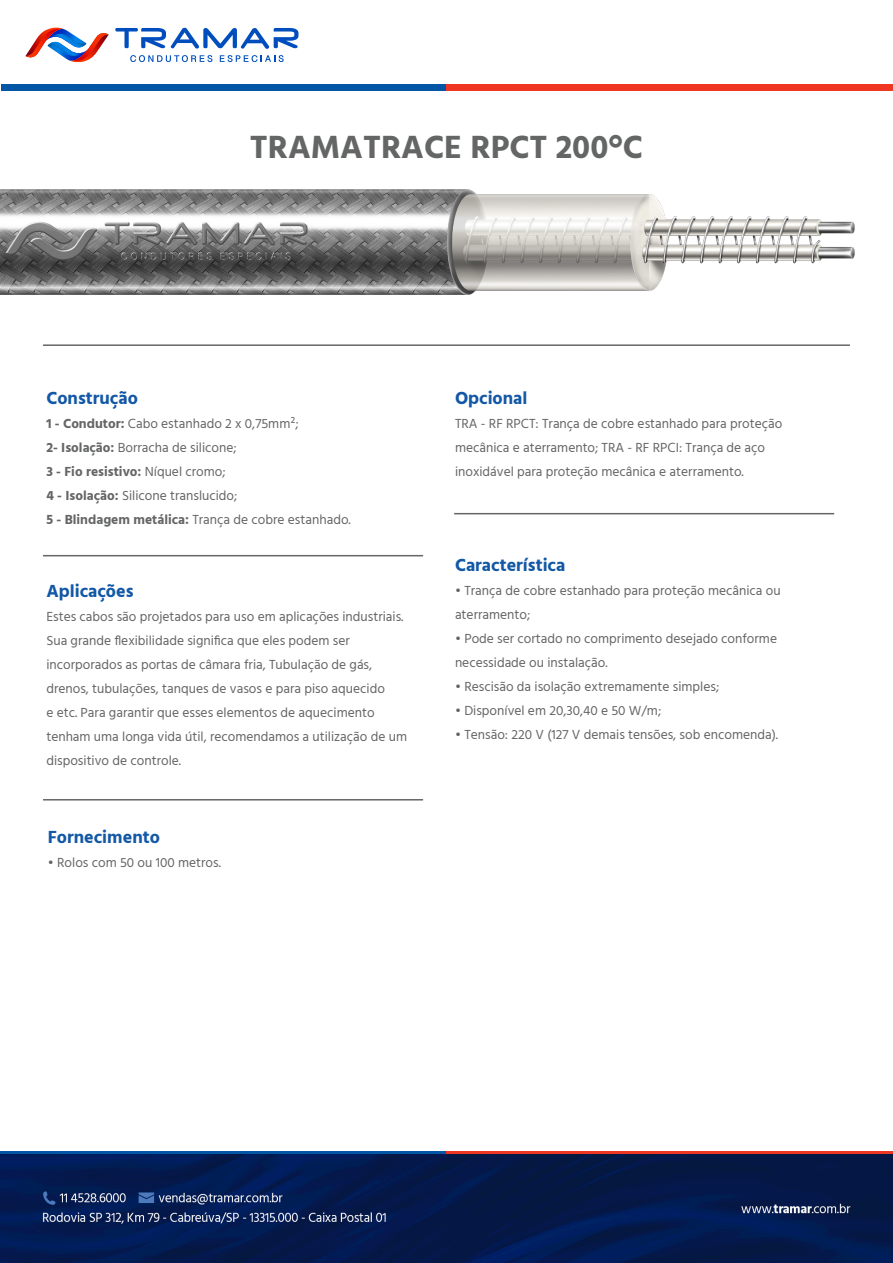
<style>
.page{position:relative;width:893px;height:1263px;background:#fff}
.page>*{position:absolute;margin:0;border:0;box-sizing:border-box;transform-origin:0 0}
.t1{font:700 33px "Hind";color:#646565}
.t2{font:700 18px "Hind";color:#1358a6}
.t3{font:13.5px/24px "Hind";color:#646565}
.t4{font:700 13.5px "Hind";color:#646565}
.s1{font-weight:700}
.s2{font-weight:400}
</style>
<div class="page">
<svg style="left:26px;top:28px;width:83px;height:35px"></svg>
<svg style="left:115px;top:28px;width:183px;height:21px"></svg>
<svg style="left:130px;top:55px;width:82px;height:7px"></svg>
<svg style="left:220px;top:55px;width:64px;height:7px"></svg>
<div style="left:1px;top:84px;width:445px;height:6px;background:#0356a6"></div>
<div style="left:446px;top:84px;width:447px;height:6px;background:#ef3622"></div>
<div style="left:0;top:1151px;width:446px;height:6px;background:#0356a6"></div>
<div style="left:446px;top:1151px;width:446px;height:6px;background:#ef3622"></div>
<img style="left:0;top:1154px;width:893px;height:109px">
<img style="left:1px;top:189px;width:854px;height:106px">
<hr style="left:43px;top:344px;width:807px;height:2px;background:#646565">
<hr style="left:43px;top:555px;width:380px;height:1px;background:#646565">
<hr style="left:454px;top:513px;width:380px;height:1px;background:#646565">
<hr style="left:43px;top:799px;width:380px;height:1px;background:#646565">
<p class="t1" style="left:250px;top:127px;width:395px">TRAMATRACE RPCT 200°C</p>
<p class="t2" style="left:46px;top:387px;width:93px">Construção</p>
<p class="t3" style="left:46px;top:412px;width:253px"><span class="s1">1 - Condutor:</span> Cabo estanhado 2 x 0,75mm²;</p>
<p class="t3" style="left:46px;top:436px;width:192px"><span class="s1">2- Isolação:</span> Borracha de silicone;</p>
<p class="t4" style="left:46px;top:464px;width:181px">3 - Fio resistivo: <span class="s2">Níquel cromo;</span></p>
<p class="t3" style="left:46px;top:484px;width:192px"><span class="s1">4 - Isolação:</span> Silicone translucido;</p>
<p class="t3" style="left:46px;top:508px;width:306px"><span class="s1">5 - Blindagem metálica:</span> Trança de cobre estanhado.</p>
<p class="t2" style="left:46px;top:580px;width:89px">Aplicações</p>
<p class="t3" style="left:46px;top:605px;width:359px">Estes cabos são projetados para uso em aplicações industriais.</p>
<p class="t3" style="left:46px;top:629px;width:362px">Sua grande flexibilidade significa que eles podem ser incorporados as portas de câmara fria, Tubulação de gás, drenos, tubulações, tanques de vasos e para piso aquecido<br>e etc. Para garantir que esses elementos de aquecimento tenham uma longa vida útil, recomendamos a utilização de um dispositivo de controle.</p>
<p class="t2" style="left:48px;top:826px;width:114px">Fornecimento</p>
<p class="t3" style="left:48px;top:851px;width:175px">• Rolos com 50 ou 100 metros.</p>
<p class="t2" style="left:455px;top:387px;width:74px">Opcional</p>
<p class="t3" style="left:455px;top:412px;width:329px">TRA - RF RPCT: Trança de cobre estanhado para proteção mecânica e aterramento; TRA - RF RPCI: Trança de aço inoxidável para proteção mecânica e aterramento.</p>
<p class="t2" style="left:455px;top:554px;width:112px">Característica</p>
<p class="t3" style="left:455px;top:579px;width:327px">• Trança de cobre estanhado para proteção mecânica ou aterramento;</p>
<p class="t3" style="left:455px;top:627px;width:324px">• Pode ser cortado no comprimento desejado conforme necessidade ou instalação.</p>
<p class="t3" style="left:455px;top:675px;width:266px">• Rescisão da isolação extremamente simples;</p>
<p class="t3" style="left:455px;top:699px;width:208px">• Disponível em 20,30,40 e 50 W/m;</p>
<p class="t3" style="left:455px;top:723px;width:325px">• Tensão: 220 V (127 V demais tensões, sob encomenda).</p>
</div>
